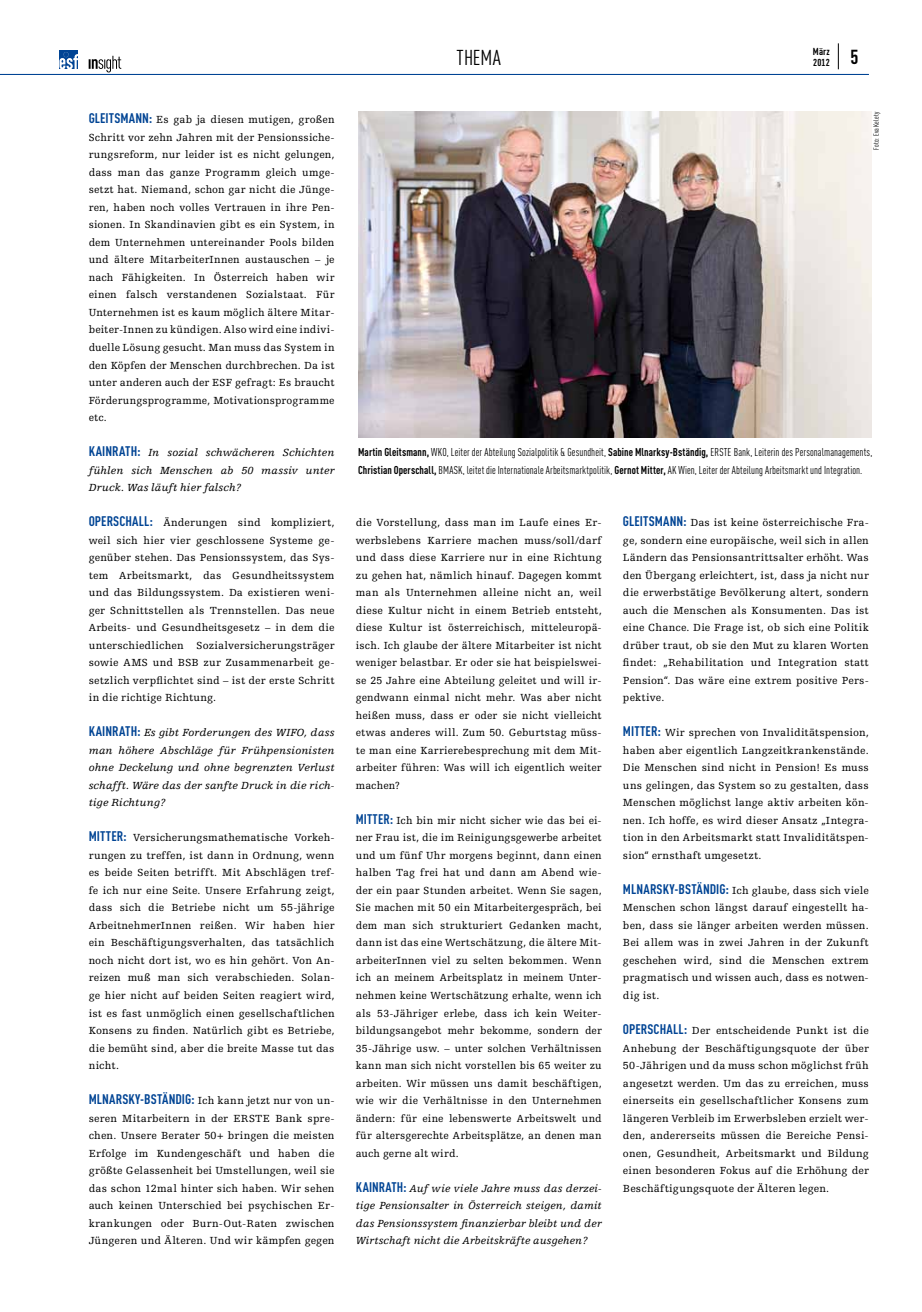
<style>
.page{position:relative;width:922px;height:1312px;background:#fff}
.page>*{position:absolute;margin:0;border:0;box-sizing:border-box;transform-origin:0 0}
.t1{font:21.25px "CADIN Condensed";color:#000}
.t2{font:700 13.75px "CADIN Condensed";color:#004494}
.t3{font:11.25px/17.5px "CADIN Condensed";letter-spacing:.01em;color:#000;scale:.95 1}
.t4{font:10.88px/17.5px "Egyptienne FLT Std";letter-spacing:.015em;color:#000;text-align:justify}
.t5{font:italic 10.88px/17.5px "Egyptienne F";letter-spacing:.015em;color:#000;text-align:justify}
.t6{font:700 10px "CADIN Condensed";letter-spacing:.02em;color:#000}
.t7{font:7.5px "CADIN Condensed";color:#000}
.s1{font-family:"CADIN Condensed";font-weight:700;font-size:13.75px;color:#004494}
.s2{font-family:"CADIN Condensed";font-weight:700;font-style:normal;font-size:13.75px;color:#004494}
.s3{font-weight:700}
</style>
<div class="page">
<hr style="left:0;top:74px;width:868px;height:1px;background:#004494">
<svg style="left:837px;top:43px;width:1px;height:26px"></svg>
<svg style="left:89px;top:56px;width:32px;height:16px"></svg>
<div style="left:60px;top:50px;width:18px;height:19px;background:#004494"></div>
<svg style="left:59px;top:52px;width:19px;height:17px"></svg>
<img style="left:358px;top:112px;width:512px;height:325px">
<p class="t4" style="left:89px;top:111px;width:247px"><span class="s1">GLEITSMANN:</span> Es gab ja diesen mutigen, großen Schritt vor zehn Jahren mit der Pensionssiche&shy;rungsreform, nur leider ist es nicht gelungen, dass man das ganze Programm gleich umge&shy;setzt hat. Niemand, schon gar nicht die Jünge&shy;ren, haben noch volles Vertrauen in ihre Pen&shy;sionen. In Skandinavien gibt es ein System, in dem Unternehmen untereinander Pools bilden und ältere MitarbeiterInnen austauschen – je nach Fähigkeiten. In Österreich haben wir einen falsch verstandenen Sozialstaat. Für Unternehmen ist es kaum möglich ältere Mitar&shy;beiter-Innen zu kündigen. Also wird eine indivi&shy;duelle Lösung gesucht. Man muss das System in den Köpfen der Menschen durchbrechen. Da ist unter anderen auch der ESF gefragt: Es braucht Förderungsprogramme, Motivationsprogramme etc.</p>
<p class="t5" style="left:89px;top:444px;width:247px"><span class="s2">KAINRATH :</span> In sozial schwächeren Schichten fühlen sich Menschen ab 50 massiv unter Druck. Was läuft hier falsch?</p>
<p class="t4" style="left:89px;top:514px;width:247px"><span class="s1">OPERSCHALL:</span> Änderungen sind kompliziert, weil sich hier vier geschlossene Systeme ge&shy;genüber stehen. Das Pensionssystem, das Sys&shy;tem Arbeitsmarkt, das Gesundheitssystem und das Bildungssystem. Da existieren weni&shy;ger Schnittstellen als Trennstellen. Das neue Arbeits- und Gesundheitsgesetz – in dem die unterschiedlichen Sozialversicherungsträger sowie AMS und BSB zur Zusammenarbeit ge&shy;setzlich verpflichtet sind – ist der erste Schritt in die richtige Richtung.</p>
<p class="t5" style="left:89px;top:724px;width:247px"><span class="s2">KAINRATH :</span> Es gibt Forderungen des WIFO, dass man höhere Abschläge für Frühpensionisten ohne Deckelung und ohne begrenzten Verlust schafft. Wäre das der sanfte Druck in die rich&shy;tige Richtung?</p>
<p class="t2" style="left:89px;top:828px;width:15px">MITTER</p>
<p class="t4" style="left:89px;top:829px;width:247px;text-indent:35px"><span class="s1">:</span> Versicherungsmathematische Vorkeh&shy;rungen zu treffen, ist dann in Ordnung, wenn es beide Seiten betrifft. Mit Abschlägen tref&shy;fe ich nur eine Seite. Unsere Erfahrung zeigt, dass sich die Betriebe nicht um 55-jährige ArbeitnehmerInnen reißen. Wir haben hier ein Beschäftigungsverhalten, das tatsächlich noch nicht dort ist, wo es hin gehört. Von An&shy;reizen muß man sich verabschieden. Solan&shy;ge hier nicht auf beiden Seiten reagiert wird, ist es fast unmöglich einen gesellschaftlichen Konsens zu finden. Natürlich gibt es Betriebe, die bemüht sind, aber die breite Masse tut das nicht.</p>
<p class="t4" style="left:89px;top:1091px;width:247px"><span class="s1">MLNARSKY-BSTÄNDIG:</span> Ich kann jetzt nur von un&shy;seren Mitarbeitern in der ERSTE Bank spre&shy;chen. Unsere Berater 50+ bringen die meisten Erfolge im Kundengeschäft und haben die größte Gelassenheit bei Umstellungen, weil sie das schon 12mal hinter sich haben. Wir sehen auch keinen Unterschied bei psychischen Er&shy;krankungen oder Burn-Out-Raten zwischen Jüngeren und Älteren. Und wir kämpfen gegen</p>
<p class="t6" style="left:812px;top:45px;width:18px">März</p>
<h1 class="t1" style="left:456px;top:45px;width:46px">THEMA</h1>
<p class="t6" style="left:812px;top:56px;width:47px">2012 <sup>5</sup></p>
<p class="t7" style="left:871px;top:150px;width:40px;rotate:-90deg">Foto: Eva Kelety</p>
<p class="t3" style="left:358px;top:443px;width:376px"><span class="s3">Martin Gleitsmann,</span> WKO, Leiter der Abteilung Sozialpolitik &amp; Gesundheit, <span class="s3">Sabine Mlnarksy-Bständig,</span> ERSTE</p>
<p class="t3" style="left:358px;top:443px;width:542px;text-indent:375px">Bank, Leiterin des Personalmanagements,<br><span class="s3">Christian Operschall,</span> BMASK, leitet die Internationale Arbeitsmarktpolitik, <span class="s3">Gernot Mitter,</span> AK Wien, Leiter der Abteilung Arbeitsmarkt und Integration.</p>
<p class="t4" style="left:356px;top:514px;width:247px">die Vorstellung, dass man im Laufe eines Er&shy;werbslebens Karriere machen muss/soll/darf und dass diese Karriere nur in eine Richtung zu gehen hat, nämlich hinauf. Dagegen kommt man als Unternehmen alleine nicht an, weil diese Kultur nicht in einem Betrieb entsteht, diese Kultur ist österreichisch, mitteleuropä&shy;isch. Ich glaube der ältere Mitarbeiter ist nicht weniger belastbar. Er oder sie hat beispielswei&shy;se 25 Jahre eine Abteilung geleitet und will ir&shy;gendwann einmal nicht mehr. Was aber nicht heißen muss, dass er oder sie nicht vielleicht etwas anderes will. Zum 50. Geburtstag müss&shy;te man eine Karrierebesprechung mit dem Mit&shy;arbeiter führen: Was will ich eigentlich weiter machen?</p>
<p class="t2" style="left:356px;top:810px;width:14px">MITTER</p>
<p class="t4" style="left:356px;top:811px;width:247px;text-indent:34px"><span class="s1">:</span> Ich bin mir nicht sicher wie das bei ei&shy;ner Frau ist, die im Reinigungsgewerbe arbeitet und um fünf Uhr morgens beginnt, dann einen halben Tag frei hat und dann am Abend wie&shy;der ein paar Stunden arbeitet. Wenn Sie sagen, Sie machen mit 50 ein Mitarbeitergespräch, bei dem man sich strukturiert Gedanken macht, dann ist das eine Wertschätzung, die ältere Mit&shy;arbeiterInnen viel zu selten bekommen. Wenn ich an meinem Arbeitsplatz in meinem Unter&shy;nehmen keine Wertschätzung erhalte, wenn ich als 53-Jähriger erlebe, dass ich kein Weiter&shy;bildungsangebot mehr bekomme, sondern der 35-Jährige usw. – unter solchen Verhältnissen kann man sich nicht vorstellen bis 65 weiter zu arbeiten. Wir müssen uns damit beschäftigen, wie wir die Verhältnisse in den Unternehmen ändern: für eine lebenswerte Arbeitswelt und für altersgerechte Arbeitsplätze, an denen man auch gerne alt wird.</p>
<p class="t5" style="left:356px;top:1179px;width:247px"><span class="s2">KAINRATH :</span> Auf wie viele Jahre muss das derzei&shy;tige Pensionsalter in Österreich steigen, damit das Pensionssystem finanzierbar bleibt und der Wirtschaft nicht die Arbeitskräfte ausgehen?</p>
<p class="t4" style="left:622px;top:514px;width:247px"><span class="s1">GLEITSMANN:</span> Das ist keine österreichische Fra&shy;ge, sondern eine europäische, weil sich in allen Ländern das Pensionsantrittsalter erhöht. Was den Übergang erleichtert, ist, dass ja nicht nur die erwerbstätige Bevölkerung altert, sondern auch die Menschen als Konsumenten. Das ist eine Chance. Die Frage ist, ob sich eine Politik drüber traut, ob sie den Mut zu klaren Worten findet: „Rehabilitation und Integration statt Pension“. Das wäre eine extrem positive Pers&shy;pektive.</p>
<p class="t2" style="left:622px;top:723px;width:15px">MITTER</p>
<p class="t4" style="left:622px;top:724px;width:247px;text-indent:35px"><span class="s1">:</span> Wir sprechen von Invaliditätspension, haben aber eigentlich Langzeitkrankenstände.<br>Die Menschen sind nicht in Pension! Es muss uns gelingen, das System so zu gestalten, dass Menschen möglichst lange aktiv arbeiten kön&shy;nen. Ich hoffe, es wird dieser Ansatz „Integra&shy;tion in den Arbeitsmarkt statt Invaliditätspen&shy;sion“ ernsthaft umgesetzt.</p>
<p class="t4" style="left:622px;top:881px;width:247px"><span class="s1">MLNARSKY-BSTÄNDIG:</span> Ich glaube, dass sich viele Menschen schon längst darauf eingestellt ha&shy;ben, dass sie länger arbeiten werden müssen.<br>Bei allem was in zwei Jahren in der Zukunft geschehen wird, sind die Menschen extrem pragmatisch und wissen auch, dass es notwen&shy;dig ist.</p>
<p class="t4" style="left:622px;top:1021px;width:247px"><span class="s1">OPERSCHALL:</span> Der entscheidende Punkt ist die Anhebung der Beschäftigungsquote der über 50-Jährigen und da muss schon möglichst früh angesetzt werden. Um das zu erreichen, muss einerseits ein gesellschaftlicher Konsens zum längeren Verbleib im Erwerbsleben erzielt wer&shy;den, andererseits müssen die Bereiche Pensi&shy;onen, Gesundheit, Arbeitsmarkt und Bildung einen besonderen Fokus auf die Erhöhung der Beschäftigungsquote der Älteren legen.</p>
</div>
